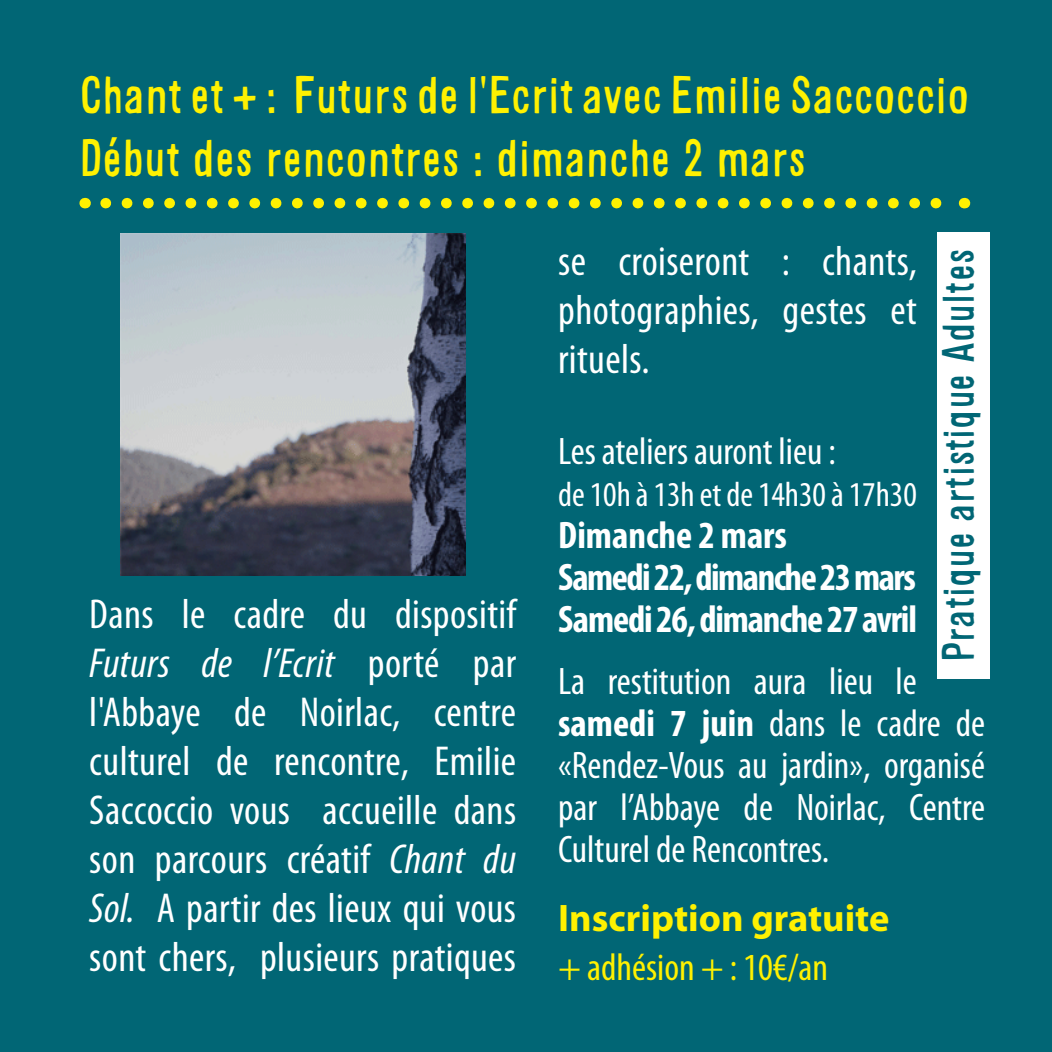
<style>
.page{position:relative;width:1052px;height:1052px;background:#016675}
.page>*{position:absolute;margin:0;border:0;box-sizing:border-box;transform-origin:0 0}
.t1{font:49px/63px "Alsina Ultrajada";color:#fff101}
.t2{font:condensed 42px/49px "Myriad Pro";letter-spacing:.01em;color:#fff;text-align:justify}
.t3{font:42px "Alsina Ultrajada";color:#016675}
.t4{font:condensed 38.5px/42px "Myriad Pro";color:#fff}
.t5{font:700 condensed 38.5px/42px "Myriad Pro";letter-spacing:-.03em;color:#fff}
.t6{font:700 38.5px "Myriad Pro";color:#fff101}
.t7{font:condensed 38.5px "Myriad Pro";color:#fff101}
.t8{font:condensed 35px "Myriad Pro";color:#fff}
.s1{font-style:italic}
.s2{font-weight:700}
</style>
<div class="page">
<img style="left:121px;top:233px;width:344px;height:342px">
<svg style="left:106px;top:198px;width:836px;height:10px"></svg>
<div style="left:937px;top:232px;width:52px;height:447px;background:#fff"></div>
<p class="t1" style="left:79px;top:62px;width:891px">Chant et + : Futurs de l'Ecrit avec Emilie Saccoccio<br>Début des rencontres : dimanche 2 mars</p>
<p class="t2" style="left:89px;top:589px;width:428px">Dans le cadre du dispositif <span class="s1">Futurs de l’Ecrit</span> porté par l'Abbaye de Noirlac, centre culturel de rencontre, Emilie Saccoccio vous accueille dans son parcours créatif <span class="s1">Chant du Sol.</span> A partir des lieux qui vous sont chers, plusieurs pratiques</p>
<p class="t2" style="left:558px;top:236px;width:360px">se croiseront : chants, photographies, gestes et rituels.</p>
<p class="t3" style="left:928px;top:662px;width:415px;rotate:-90deg">Pratique artistique Adultes</p>
<p class="t4" style="left:558px;top:429px;width:279px">Les ateliers auront lieu :</p>
<p class="t8" style="left:558px;top:473px;width:360px">de 10h à 13h et de 14h30 à 17h30</p>
<p class="t5" style="left:558px;top:513px;width:360px">Dimanche 2 mars<br>Samedi 22, dimanche 23 mars<br>Samedi 26, dimanche 27 avril</p>
<p class="t4" style="left:558px;top:659px;width:428px">La restitution aura lieu le <span class="s2">samedi 7 juin</span> dans le cadre de «Rendez-Vous au jardin», organisé par l’Abbaye de Noirlac, Centre<br>Culturel de Rencontres.</p>
<p class="t6" style="left:558px;top:892px;width:333px">Inscription gratuite</p>
<p class="t7" style="left:558px;top:943px;width:271px">+ adhésion + : 10€/an</p>
</div>
